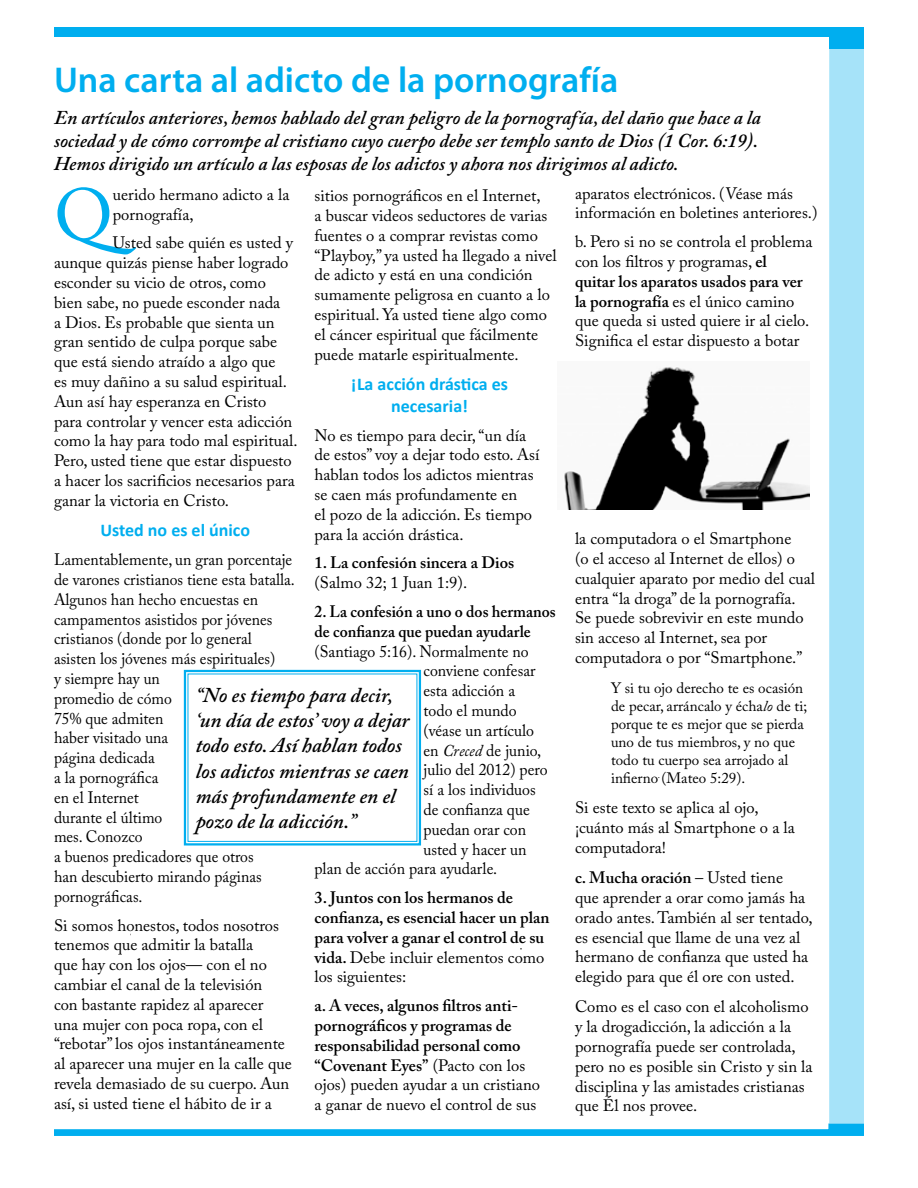
<style>
.page{position:relative;width:918px;height:1188px;background:#fff}
.page>*{position:absolute;margin:0;border:0;box-sizing:border-box;transform-origin:0 0}
.t1{font:72.15px "Adobe Caslon Pro";color:#00aeef}
.t2{font:600 36px "Myriad Pro";color:#00aeef}
.t3{font:italic 600 21px/25.2px "Adobe Caslon Pro";color:#000}
.t4{font:italic 600 19.5px/23.4px "Adobe Caslon Pro";color:#000}
.t5{font:700 18px/21.6px "Calibri";color:#00aeef;text-align:center}
.t6{font:16.5px/19.8px "Adobe Caslon Pro";color:#000}
.t7{font:16.5px/19.8px "Adobe Caslon Pro";color:#000;scale:.95 1}
.t8{font:600 16.5px/19.8px "Adobe Caslon Pro";color:#000}
.t9{font:16.5px "Adobe Caslon Pro";color:#000;scale:.96 1}
.t10{font:600 16.5px/19.8px "Adobe Caslon Pro";color:#000;scale:.96 1}
.t11{font:15px/18px "Adobe Caslon Pro";color:#000}
.s1{font-style:italic}
.s2{font-weight:400}
.s3{font-weight:600}
</style>
<div class="page">
<div style="left:829px;top:48px;width:35px;height:1075px;background:#a6e3f9"></div>
<div style="left:54px;top:27px;width:810px;height:10px;background:#00aeef"></div>
<div style="left:829px;top:37px;width:35px;height:12px;background:#00aeef"></div>
<svg style="left:54px;top:1123px;width:810px;height:13px"></svg>
<img style="left:564px;top:367px;width:246px;height:143px">
<svg style="left:183px;top:669px;width:239px;height:177px"></svg>
<h2 class="t2" style="left:54px;top:57px;width:566px">Una carta al adicto de la pornografía</h2>
<p class="t4" style="left:54px;top:105px;width:708px">En artículos anteriores, hemos hablado del gran peligro de la pornografía, del daño que hace a la sociedad y de cómo corrompe al cristiano cuyo cuerpo debe ser templo santo de Dios (1 Cor. 6:19).<br>Hemos dirigido un artículo a las esposas de los adictos y ahora nos dirigimos al adicto.</p>
<p class="t6" style="left:315px;top:186px;width:244px">sitios pornográficos en el Internet,<br>a buscar videos seductores de varias fuentes o a comprar revistas como “Playboy,” ya usted ha llegado a nivel de adicto y está en una condición sumamente peligrosa en cuanto a lo espiritual. Ya usted tiene algo como el cáncer espiritual que fácilmente puede matarle espiritualmente.</p>
<p class="t5" style="left:351px;top:373px;width:158px">¡La acción drástica es necesaria!</p>
<p class="t6" style="left:315px;top:425px;width:226px">No es tiempo para decir, “un día de estos” voy a dejar todo esto. Así hablan todos los adictos mientras se caen más profundamente en<br>el pozo de la adicción. Es tiempo para la acción drástica.</p>
<p class="t8" style="left:315px;top:553px;width:201px">1. La confesión sincera a Dios</p>
<p class="t6" style="left:315px;top:573px;width:154px">(Salmo 32; 1 Juan 1:9).</p>
<p class="t10" style="left:315px;top:601px;width:253px">2. La confesión a uno o dos hermanos de confianza que puedan ayudarle</p>
<p class="t9" style="left:315px;top:641px;width:225px">(Santiago 5:16). Normalmente no</p>
<p class="t9" style="left:424px;top:661px;width:118px">conviene confesar</p>
<p class="t9" style="left:424px;top:681px;width:97px">esta adicción a</p>
<p class="t9" style="left:424px;top:701px;width:99px">todo el mundo</p>
<p class="t9" style="left:424px;top:720px;width:117px">(véase un artículo</p>
<p class="t9" style="left:424px;top:740px;width:124px">en <span class="s1">Creced</span> de junio,</p>
<p class="t9" style="left:424px;top:760px;width:131px">julio del 2012) pero</p>
<p class="t9" style="left:424px;top:780px;width:118px">sí a los individuos</p>
<p class="t9" style="left:424px;top:800px;width:112px">de confianza que</p>
<p class="t9" style="left:424px;top:819px;width:108px">puedan orar con</p>
<p class="t9" style="left:424px;top:839px;width:109px">usted y hacer un</p>
<p class="t9" style="left:315px;top:859px;width:192px">plan de acción para ayudarle.</p>
<p class="t8" style="left:315px;top:888px;width:236px">3. Juntos con los hermanos de confianza, es esencial hacer un plan para volver a ganar el control de su vida. <span class="s2">Debe incluir elementos como los siguientes:</span></p>
<p class="t8" style="left:315px;top:996px;width:227px">a. A veces, algunos filtros anti&shy;pornográficos y programas de responsabilidad personal como “Covenant Eyes” <span class="s2">(Pacto con los ojos) pueden ayudar a un cristiano a ganar de nuevo el control de sus</span></p>
<p class="t6" style="left:575px;top:183px;width:244px">aparatos electrónicos. (Véase más información en boletines anteriores.)</p>
<p class="t6" style="left:575px;top:232px;width:239px">b. Pero si no se controla el problema con los filtros y programas, <span class="s3">el<br>quitar los aparatos usados para ver la pornografía</span> es el único camino que queda si usted quiere ir al cielo.<br>Significa el estar dispuesto a botar</p>
<h1 class="t1" style="left:54px;top:172px;width:60px">Q</h1>
<p class="t6" style="left:113px;top:184px;width:178px">uerido hermano adicto a la pornografía,</p>
<p class="t6" style="left:54px;top:233px;width:245px;text-indent:59px">Usted sabe quién es usted y aunque quizás piense haber logrado esconder su vicio de otros, como bien sabe, no puede esconder nada<br>a Dios. Es probable que sienta un gran sentido de culpa porque sabe que está siendo atraído a algo que<br>es muy dañino a su salud espiritual.<br>Aun así hay esperanza en Cristo para controlar y vencer esta adicción como la hay para todo mal espiritual.<br>Pero, usted tiene que estar dispuesto a hacer los sacrificios necesarios para ganar la victoria en Cristo.</p>
<p class="t5" style="left:100px;top:520px;width:151px">Usted no es el único</p>
<p class="t7" style="left:54px;top:550px;width:255px">Lamentablemente, un gran porcentaje de varones cristianos tiene esta batalla.<br>Algunos han hecho encuestas en campamentos asistidos por jóvenes cristianos (donde por lo general asisten los jóvenes más espirituales)<br>y siempre hay un<br>promedio de cómo<br>75% que admiten<br>haber visitado una<br>página dedicada<br>a la pornográfica<br>en el Internet<br>durante el último<br>mes. Conozco<br>a buenos predicadores que otros<br>han descubierto mirando páginas pornográficas.</p>
<p class="t6" style="left:54px;top:915px;width:239px">Si somos honestos, todos nosotros tenemos que admitir la batalla<br>que hay con los ojos— con el no cambiar el canal de la televisión<br>con bastante rapidez al aparecer<br>una mujer con poca ropa, con el “rebotar” los ojos instantáneamente al aparecer una mujer en la calle que revela demasiado de su cuerpo. Aun así, si usted tiene el hábito de ir a</p>
<p class="t6" style="left:575px;top:529px;width:242px">la computadora o el Smartphone<br>(o el acceso al Internet de ellos) o cualquier aparato por medio del cual entra “la droga” de la pornografía.<br>Se puede sobrevivir en este mundo sin acceso al Internet, sea por computadora o por “Smartphone.”</p>
<p class="t11" style="left:611px;top:679px;width:198px">Y si tu ojo derecho te es ocasión de pecar, arráncalo y écha<span class="s1">lo</span> de ti; porque te es mejor que se pierda uno de tus miembros, y no que todo tu cuerpo sea arrojado al infierno<sup>.</sup> (Mateo 5:29).</p>
<p class="t6" style="left:575px;top:798px;width:221px">Si este texto se aplica al ojo, ¡cuánto más al Smartphone o a la computadora!</p>
<p class="t6" style="left:575px;top:868px;width:239px"><span class="s3">c. Mucha oración</span> – Usted tiene<br>que aprender a orar como jamás ha orado antes. También al ser tentado, es esencial que llame de una vez al hermano de confianza que usted ha elegido para que él ore con usted.</p>
<p class="t6" style="left:575px;top:997px;width:239px">Como es el caso con el alcoholismo y la drogadicción, la adicción a la pornografía puede ser controlada, pero no es posible sin Cristo y sin la disciplina y las amistades cristianas que Él nos provee.</p>
<p class="t3" style="left:196px;top:682px;width:215px">“No es tiempo para decir, ‘un día de estos’ voy a dejar todo esto. Así hablan todos los adictos mientras se caen más profundamente en el pozo de la adicción.”</p>
</div>
